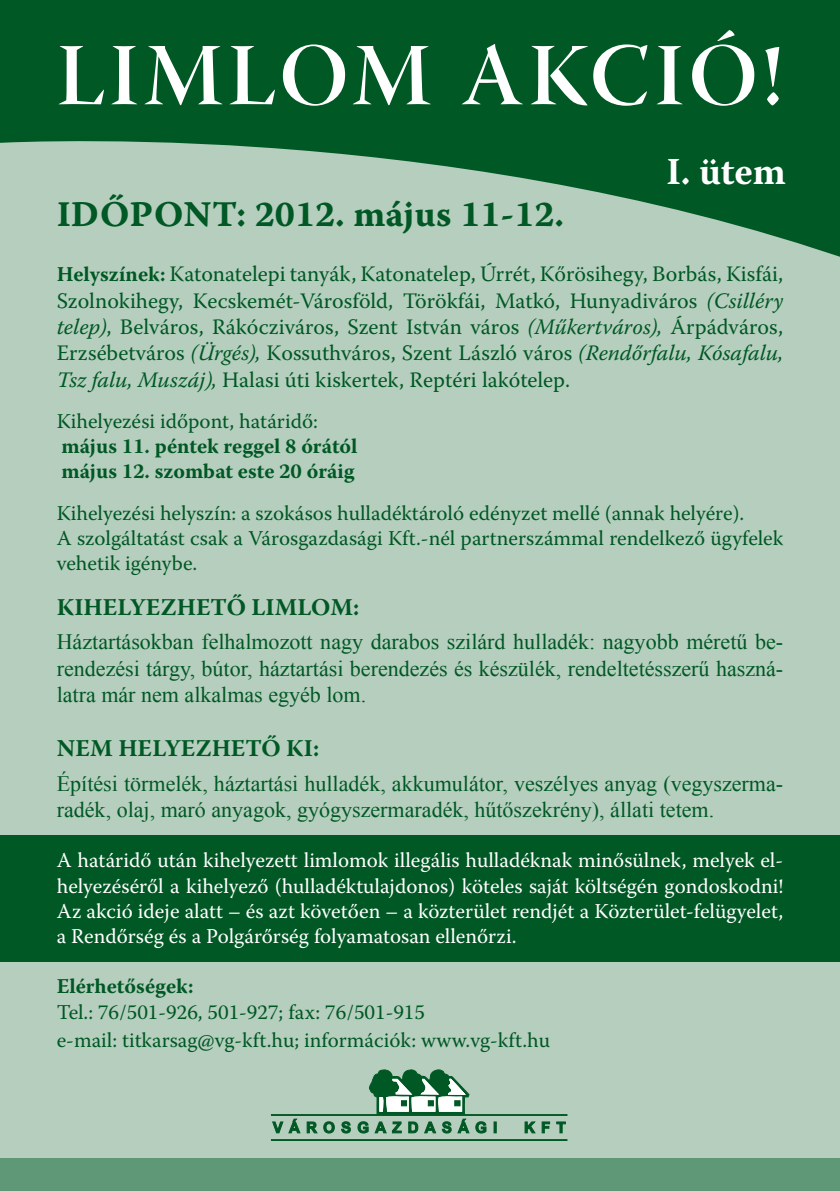
<style>
.page{position:relative;width:840px;height:1191px;background:#fff}
.page>*{position:absolute;margin:0;border:0;box-sizing:border-box;transform-origin:0 0}
.t1{font:88px "Warnock Pro Semibold Disp";letter-spacing:.05em;color:#fff}
.t2{font:700 38px "Warnock Pro";color:#fff}
.t3{font:36px "Warnock Pro Bold Capt";color:#005824}
.t4{font:700 24px "Warnock Pro";color:#005824}
.t5{font:22px/26.4px "Warnock Pro";color:#005824;text-align:justify}
.t6{font:22px/26.4px "Times New Roman";color:#005824;text-align:justify}
.t7{font:21px/25.2px "Warnock Pro";color:#005824}
.t8{font:21px/25.2px "Warnock Pro";color:#fff;text-align:justify}
.t9{font:700 21px "Warnock Pro";color:#005824}
.s1{font-weight:700;font-size:21px}
.s2{font-style:italic}
</style>
<div class="page">
<div style="left:0;top:0;width:839px;height:1191px;background:#b5cebe"></div>
<svg style="left:272px;top:1069px;width:293px;height:64px"></svg>
<hr style="left:271px;top:1114px;width:296px;height:2px;background:#005824">
<hr style="left:271px;top:1139px;width:296px;height:2px;background:#005824">
<div style="left:0;top:1158px;width:839px;height:33px;background:#5f9876"></div>
<div style="left:0;top:835px;width:839px;height:127px;background:#005824"></div>
<svg style="left:0;top:0;width:839px;height:257px;fill:#005824"></svg>
<p class="t1" style="left:57px;top:22px;width:727px">LIMLOM AKCIÓ!</p>
<p class="t2" style="left:666px;top:149px;width:121px">I. ütem</p>
<p class="t3" style="left:57px;top:192px;width:508px">IDŐPONT: 2012. május 11-12.</p>
<p class="t5" style="left:57px;top:260px;width:727px"><span class="s1">Helyszínek:</span> Katonatelepi tanyák, Katonatelep, Úrrét, Kőrösihegy, Borbás, Kisfái, Szolnokihegy, Kecskemét-Városföld, Törökfái, Matkó, Hunyadiváros <span class="s2">(Csilléry telep)</span>, Belváros, Rákócziváros, Szent István város <span class="s2">(Műkertváros),</span> Árpádváros, Erzsébetváros <span class="s2">(Ürgés),</span> Kossuthváros, Szent László város <span class="s2">(Rendőrfalu, Kósafalu, Tsz falu, Muszáj),</span> Halasi úti kiskertek, Reptéri lakótelep.</p>
<p class="t7" style="left:57px;top:408px;width:262px">Kihelyezési időpont, határidő:</p>
<p class="t9" style="left:61px;top:434px;width:297px">május 11. péntek reggel 8 órától</p>
<p class="t9" style="left:61px;top:459px;width:294px">május 12. szombat este 20 óráig</p>
<p class="t7" style="left:57px;top:500px;width:688px">Kihelyezési helyszín: a szokásos hulladéktároló edényzet mellé (annak helyére).</p>
<p class="t7" style="left:57px;top:525px;width:727px">A szolgáltatást csak a Városgazdasági Kft.-nél partnerszámmal rendelkező ügyfelek vehetik igénybe.</p>
<p class="t4" style="left:57px;top:592px;width:304px">KIHELYEZHETŐ LIMLOM:</p>
<p class="t6" style="left:57px;top:628px;width:727px">Háztartásokban felhalmozott nagy darabos szilárd hulladék: nagyobb méretű be&shy;rendezési tárgy, bútor, háztartási berendezés és készülék, rendeltetésszerű haszná&shy;latra már nem alkalmas egyéb lom.</p>
<p class="t4" style="left:57px;top:734px;width:264px">NEM HELYEZHETŐ KI:</p>
<p class="t6" style="left:57px;top:769px;width:727px">Építési törmelék, háztartási hulladék, akkumulátor, veszélyes anyag (vegyszerma&shy;radék, olaj, maró anyagok, gyógyszermaradék, hűtőszekrény), állati tetem.</p>
<p class="t8" style="left:57px;top:847px;width:727px">A határidő után kihelyezett limlomok illegális hulladéknak minősülnek, melyek el&shy;helyezéséről a kihelyező (hulladéktulajdonos) köteles saját költségén gondoskodni!<br>Az akció ideje alatt – és azt követően – a közterület rendjét a Közterület-felügyelet, a Rendőrség és a Polgárőrség folyamatosan ellenőrzi.</p>
<p class="t9" style="left:57px;top:974px;width:138px">Elérhetőségek:</p>
<p class="t7" style="left:57px;top:998px;width:369px">Tel.: 76/501-926, 501-927; fax: 76/501-915</p>
<p class="t7" style="left:57px;top:1027px;width:494px">e-mail: titkarsag@vg-kft.hu; információk: www.vg-kft.hu</p>
</div>
